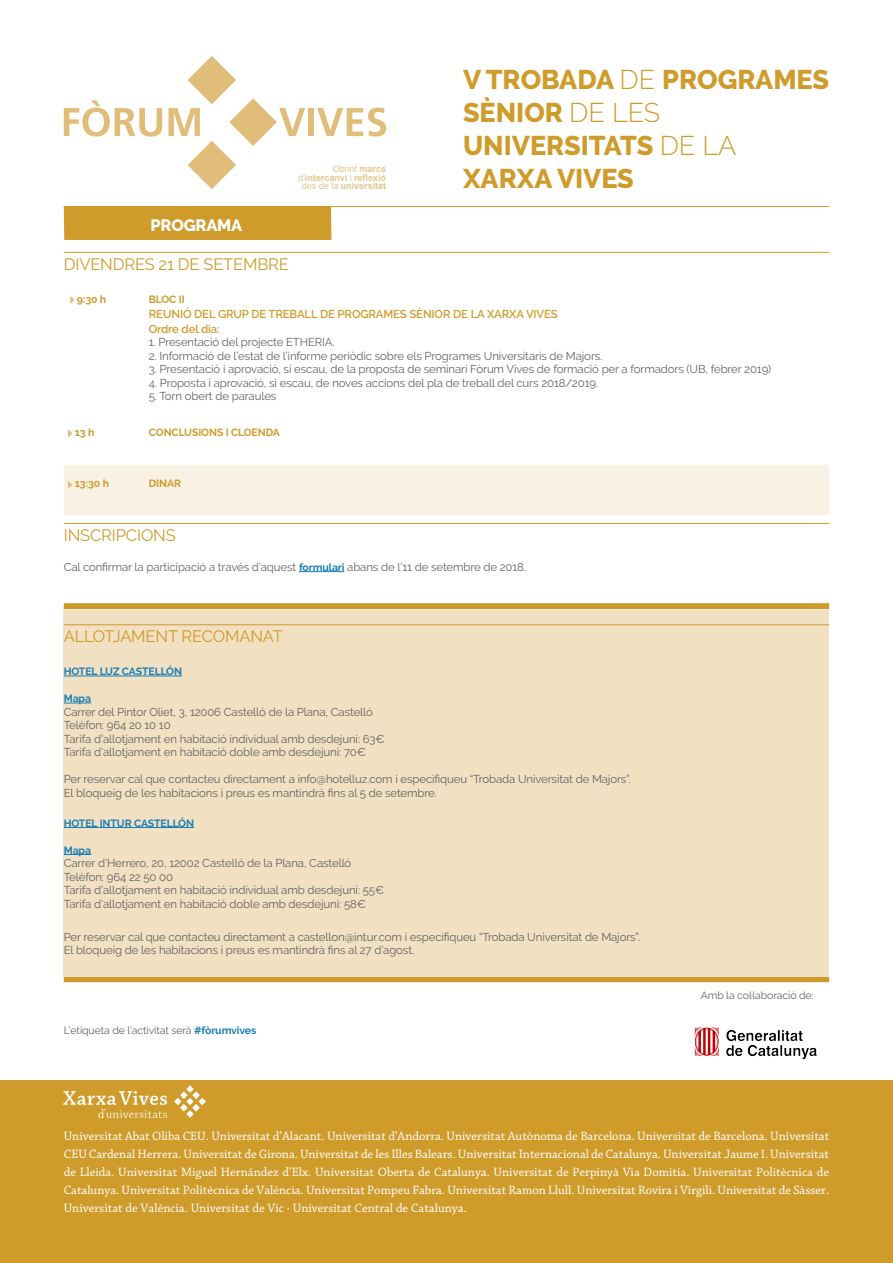
<style>
.page{position:relative;width:893px;height:1263px;background:#fff}
.page>*{position:absolute;margin:0;border:0;box-sizing:border-box;transform-origin:0 0}
.t1{font:800 27px/33px "Raleway";color:#cf9b2a}
.titol_amb_linia{font:18px "Raleway";letter-spacing:-.01em;color:#fdfcf9}
.titol_amb_linia-2{font:16.5px "Raleway";letter-spacing:-.01em;color:#cf9b2a}
.t2{font:800 16.5px "Raleway";letter-spacing:-.01em;color:#fff}
.t3{font:12.75px/18px "Chaparral Pro";color:#fff;text-align:justify}
.ponent{font:11.4px "Raleway";letter-spacing:-.01em;color:#636366}
.ponent-2{font:600 11.4px "Raleway";letter-spacing:-.01em;color:#cf9b2a}
.t4{font:10.5px "Raleway";letter-spacing:-.01em;color:#636366}
.t5{font:700 10.5px "Raleway";letter-spacing:-.01em;color:#197eb7}
._1_títol{font:700 10.5px "Raleway";letter-spacing:-.01em;color:#cf9b2a}
.t6{font:700 9.15px/8.6px "Arial";letter-spacing:-.01em;color:#e5c68c;text-align:right}
.s1{font-weight:400}
.s2{font-weight:300}
.s3{font-weight:700;font-size:10.5px;color:#197eb7}
.s4{font-weight:700;color:#197eb7}
</style>
<div class="page">
<svg style="left:64px;top:100px;width:98px;height:37px"></svg>
<div style="left:308px;top:108px;width:6px;height:28px;background:#e1bd7a"></div>
<svg style="left:317px;top:108px;width:69px;height:29px"></svg>
<svg style="left:169px;top:56px;width:136px;height:133px"></svg>
<div style="left:0;top:1080px;width:893px;height:183px;background:#cf9b2a"></div>
<img style="left:64px;top:1086px;width:142px;height:32px">
<div style="left:64px;top:603px;width:765px;height:6px;background:#cf9b2a"></div>
<div style="left:64px;top:976px;width:765px;height:6px;background:#cf9b2a"></div>
<div style="left:64px;top:610px;width:765px;height:366px;background:#f1e0c1"></div>
<img style="left:694px;top:1027px;width:122px;height:31px">
<hr style="left:64px;top:523px;width:765px;height:1px;background:#cf9b2a">
<hr style="left:299px;top:571px;width:45px;height:1px;background:#197eb7">
<hr style="left:64px;top:624px;width:765px;height:1px;background:#cf9b2a">
<hr style="left:64px;top:676px;width:118px;height:1px;background:#197eb7">
<svg style="left:64px;top:703px;width:27px;height:1px"></svg>
<hr style="left:64px;top:827px;width:130px;height:1px;background:#197eb7">
<svg style="left:64px;top:854px;width:27px;height:1px"></svg>
<hr style="left:64px;top:252px;width:765px;height:1px;background:#cf9b2a">
<svg style="left:70px;top:296px;width:5px;height:8px"></svg>
<div style="left:64px;top:465px;width:765px;height:50px;background:#f9f2e4"></div>
<div style="left:64px;top:207px;width:267px;height:33px;background:#cf9b2a"></div>
<svg style="left:68px;top:429px;width:5px;height:8px"></svg>
<hr style="left:64px;top:206px;width:765px;height:1px;background:#cf9b2a">
<p class="t2" style="left:150px;top:216px;width:93px">PROGRAMA</p>
<p class="t6" style="left:298px;top:165px;width:90px"><span class="s1">Obrint</span> marcs <span class="s1">d’</span>intercanvi <span class="s1">i</span> reflexió <span class="s1">des de la</span> universitat</p>
<p class="t1" style="left:463px;top:63px;width:367px">V TROBADA <span class="s2">DE</span> PROGRAMES<br>SÈNIOR <span class="s2">DE LES<br></span>UNIVERSITATS <span class="s2">DE LA<br></span>XARXA VIVES</p>
<p class="titol_amb_linia-2" style="left:64px;top:254px;width:227px">DIVENDRES 21 DE SETEMBRE</p>
<p class="_1_títol" style="left:77px;top:293px;width:31px">9:30 h</p>
<p class="_1_títol" style="left:149px;top:293px;width:37px">BLOC II</p>
<p class="ponent-2" style="left:149px;top:307px;width:410px">REUNIÓ DEL GRUP DE TREBALL DE PROGRAMES SÈNIOR DE LA XARXA VIVES</p>
<p class="ponent-2" style="left:149px;top:322px;width:72px">Ordre del dia:</p>
<p class="ponent" style="left:149px;top:335px;width:187px">1. Presentació del projecte ETHERIA.</p>
<p class="ponent" style="left:149px;top:349px;width:455px">2. Informació de l’estat de l’informe periòdic sobre els Programes Universitaris de Majors.</p>
<p class="ponent" style="left:149px;top:362px;width:624px">3. Presentació i aprovació, si escau, de la proposta de seminari Fòrum Vives de formació per a formadors (UB, febrer 2019)</p>
<p class="ponent" style="left:149px;top:376px;width:451px">4. Proposta i aprovació, si escau, de noves accions del pla de treball del curs 2018/2019.</p>
<p class="ponent" style="left:149px;top:389px;width:129px">5. Torn obert de paraules</p>
<p class="_1_títol" style="left:75px;top:426px;width:21px">13 h</p>
<p class="_1_títol" style="left:149px;top:426px;width:133px">CONCLUSIONS I CLOENDA</p>
<p class="_1_títol" style="left:75px;top:478px;width:36px">13:30 h</p>
<p class="_1_títol" style="left:149px;top:478px;width:34px">DINAR</p>
<p class="titol_amb_linia-2" style="left:64px;top:525px;width:114px">INSCRIPCIONS</p>
<p class="ponent" style="left:64px;top:560px;width:464px">Cal confirmar la participació a través d’aquest <span class="s3">formulari</span> abans de l’11 de setembre de 2018.</p>
<p class="titol_amb_linia-2" style="left:64px;top:627px;width:221px">ALLOTJAMENT RECOMANAT</p>
<p class="t5" style="left:64px;top:665px;width:120px">HOTEL LUZ CASTELLÓN</p>
<p class="t5" style="left:64px;top:692px;width:29px">Mapa</p>
<p class="ponent" style="left:64px;top:705px;width:311px">Carrer del Pintor Oliet, 3, 12006 Castelló de la Plana, Castelló</p>
<p class="ponent" style="left:64px;top:718px;width:108px">Telèfon: 964 20 10 10</p>
<p class="ponent" style="left:64px;top:732px;width:322px">Tarifa d’allotjament en habitació individual amb desdejuni: 63€</p>
<p class="ponent" style="left:64px;top:745px;width:304px">Tarifa d’allotjament en habitació doble amb desdejuni: 70€</p>
<p class="ponent" style="left:64px;top:772px;width:569px">Per reservar cal que contacteu directament a info@hotelluz.com i especifiqueu “Trobada Universitat de Majors”.</p>
<p class="ponent" style="left:64px;top:786px;width:374px">El bloqueig de les habitacions i preus es mantindrà fins al 5 de setembre.</p>
<p class="t5" style="left:64px;top:817px;width:132px">HOTEL INTUR CASTELLÓN</p>
<p class="t5" style="left:64px;top:844px;width:29px">Mapa</p>
<p class="ponent" style="left:64px;top:856px;width:289px">Carrer d’Herrero, 20, 12002 Castelló de la Plana, Castelló</p>
<p class="ponent" style="left:64px;top:870px;width:111px">Telèfon: 964 22 50 00</p>
<p class="ponent" style="left:64px;top:883px;width:322px">Tarifa d’allotjament en habitació individual amb desdejuni: 55€</p>
<p class="ponent" style="left:64px;top:897px;width:304px">Tarifa d’allotjament en habitació doble amb desdejuni: 58€</p>
<p class="ponent" style="left:64px;top:930px;width:578px">Per reservar cal que contacteu directament a castellon@intur.com i especifiqueu “Trobada Universitat de Majors”.</p>
<p class="ponent" style="left:64px;top:943px;width:352px">El bloqueig de les habitacions i preus es mantindrà fins al 27 d’agost.</p>
<p class="t4" style="left:64px;top:1024px;width:194px">L’etiqueta de l’activitat serà <span class="s4">#fòrumvives</span></p>
<p class="t4" style="left:701px;top:989px;width:114px">Amb la col·laboració de:</p>
<p class="t3" style="left:64px;top:1127px;width:767px">Universitat Abat Oliba CEU. Universitat d’Alacant. Universitat d’Andorra. Universitat Autònoma de Barcelona. Universitat de Barcelona. Universitat CEU Cardenal Herrera. Universitat de Girona. Universitat de les Illes Balears. Universitat Internacional de Catalunya. Universitat Jaume I. Universitat de Lleida. Universitat Miguel Hernández d’Elx. Universitat Oberta de Catalunya. Universitat de Perpinyà Via Domitia. Universitat Politècnica de Catalunya. Universitat Politècnica de València. Universitat Pompeu Fabra. Universitat Ramon Llull. Universitat Rovira i Virgili. Universitat de Sàsser.<br>Universitat de València. Universitat de Vic · Universitat Central de Catalunya.</p>
<p class="titol_amb_linia" style="left:673px;top:1188px;width:148px">WWW.VIVES.ORG</p>
</div>
